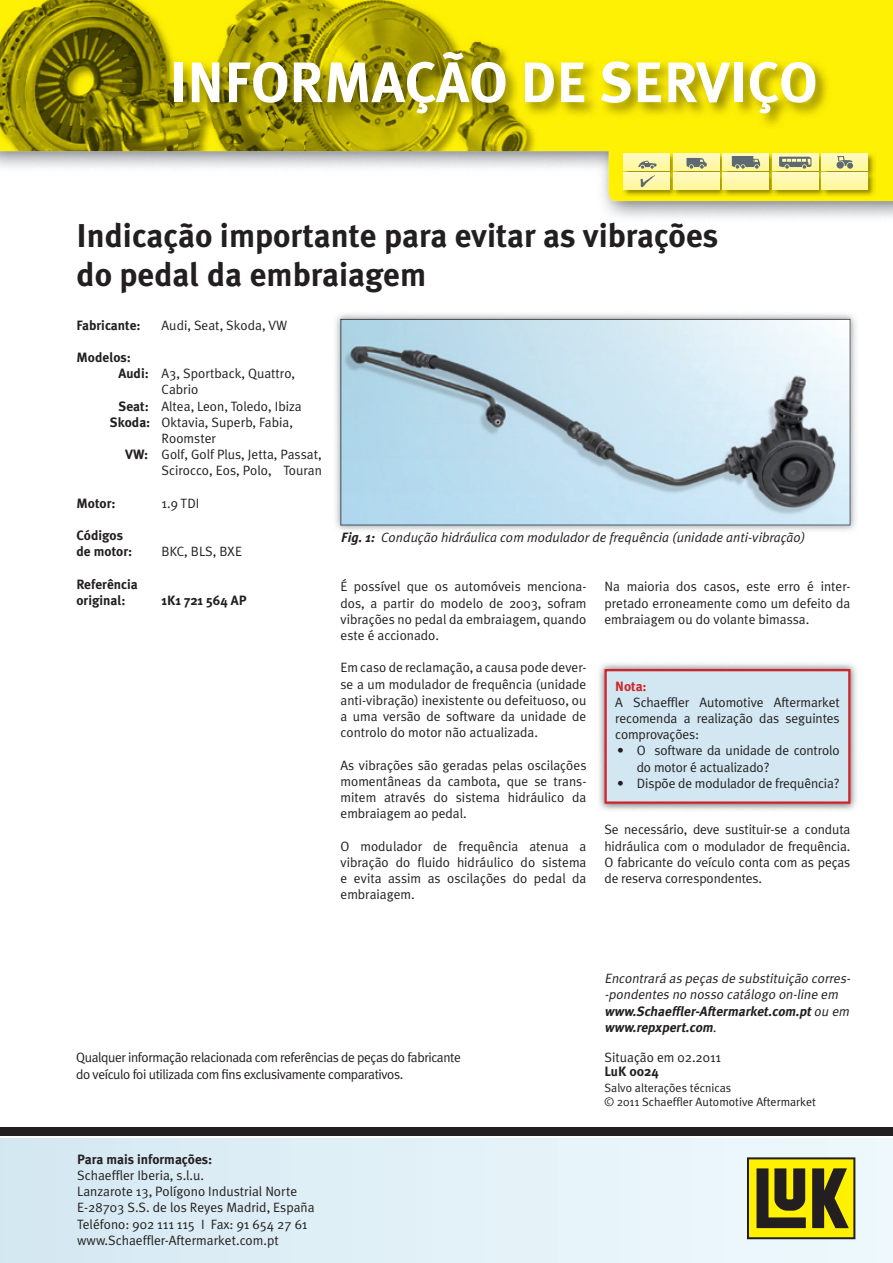
<style>
.page{position:relative;width:893px;height:1263px;background:#fff}
.page>*{position:absolute;margin:0;border:0;box-sizing:border-box;transform-origin:0 0}
.t1{font:700 57px "Meta Plus";color:#fff}
.t2{font:700 33px/39.6px "Meta Plus";color:#231f20}
.t3{font:13.5px/16.2px "Meta Plus Normal";color:#231f20;text-align:justify}
.t4{font:13.5px/16.2px "Meta Plus Normal";letter-spacing:-.03em;color:#231f20}
.t5{font:700 13.5px/16.2px "Meta Plus";color:#231f20}
.t6{font:italic 13.5px/16.2px "Meta Plus Normal";color:#231f20}
.t7{font:italic 13.5px "Meta Plus Normal";color:#231f20}
.t8{font:italic 700 13.5px/16.2px "Meta Plus";color:#231f20}
.t9{font:700 13.5px "Meta Plus";color:#d1232a}
.t10{font:12px/13.5px "Meta Plus Normal";color:#231f20}
.s1{font-family:"Meta Plus";font-weight:700}
.s2{font-family:"Meta Plus Normal";font-weight:400}
</style>
<div class="page">
<img style="left:0;top:0;width:893px;height:218px">
<div style="left:0;top:1138px;width:893px;height:125px;background:linear-gradient(to right,#d4e8f2,#eff9fe)"></div>
<div style="left:0;top:1127px;width:893px;height:8px;background:#231f20"></div>
<svg style="left:747px;top:1157px;width:108px;height:82px"></svg>
<svg style="left:609px;top:151px;width:284px;height:50px"></svg>
<img style="left:170px;top:48px;width:661px;height:81px">
<img style="left:335px;top:314px;width:521px;height:217px">
<svg style="left:340px;top:319px;width:510px;height:206px"></svg>
<img style="left:599px;top:663px;width:259px;height:148px">
<div style="left:604px;top:669px;width:246px;height:135px;background:#d2e7f1"></div>
<h1 class="t1" style="left:169px;top:49px;width:649px">INFORMAÇÃO DE SERVIÇO</h1>
<h2 class="t2" style="left:77px;top:215px;width:643px">Indicação importante para evitar as vibrações do pedal da embraiagem</h2>
<p class="t5" style="left:77px;top:317px;width:66px">Fabricante:</p>
<p class="t3" style="left:162px;top:317px;width:127px">Audi, Seat, Skoda, VW</p>
<p class="t5" style="left:77px;top:349px;width:56px">Modelos:</p>
<p class="t3" style="left:119px;top:365px;width:178px"><span class="s1">Audi:</span> A3, Sportback, Quattro,</p>
<p class="t3" style="left:162px;top:381px;width:38px">Cabrio</p>
<p class="t3" style="left:119px;top:398px;width:185px"><span class="s1">Seat:</span> Altea, Leon, Toledo, Ibiza</p>
<p class="t3" style="left:110px;top:414px;width:185px"><span class="s1">Skoda:</span> Oktavia, Superb, Fabia,</p>
<p class="t3" style="left:162px;top:430px;width:56px">Roomster</p>
<p class="t3" style="left:125px;top:446px;width:198px"><span class="s1">VW:</span> Golf, Golf Plus, Jetta, Passat,</p>
<p class="t3" style="left:162px;top:462px;width:162px">Scirocco, Eos, Polo, Touran</p>
<p class="t5" style="left:77px;top:495px;width:41px">Motor:</p>
<p class="t3" style="left:162px;top:495px;width:39px">1.9 TDI</p>
<p class="t5" style="left:77px;top:527px;width:57px">Códigos de motor:</p>
<p class="t7" style="left:341px;top:530px;width:466px"><span class="s1">Fig. 1:</span> Condução hidráulica com modulador de frequência (unidade anti-vibração)</p>
<p class="t3" style="left:162px;top:543px;width:82px">BKC, BLS, BXE</p>
<p class="t5" style="left:77px;top:576px;width:63px">Referência original:</p>
<p class="t5" style="left:162px;top:592px;width:87px">1K1 721 564 AP</p>
<p class="t3" style="left:340px;top:578px;width:247px">É possível que os automóveis menciona&shy;dos, a partir do modelo de 2003, sofram vibrações no pedal da embraiagem, quando este é accionado.</p>
<p class="t3" style="left:340px;top:659px;width:247px">Em caso de reclamação, a causa pode dever&shy;se a um modulador de frequência (unidade anti-vibração) inexistente ou defeituoso, ou a uma versão de software da unidade de controlo do motor não actualizada.</p>
<p class="t3" style="left:340px;top:757px;width:247px">As vibrações são geradas pelas oscilações momentâneas da cambota, que se trans&shy;mitem através do sistema hidráulico da embraiagem ao pedal.</p>
<p class="t3" style="left:340px;top:838px;width:247px">O modulador de frequência atenua a vibração do fluido hidráulico do sistema e evita assim as oscilações do pedal da embraiagem.</p>
<p class="t3" style="left:604px;top:578px;width:247px">Na maioria dos casos, este erro é inter&shy;pretado erroneamente como um defeito da embraiagem ou do volante bimassa.</p>
<p class="t9" style="left:615px;top:678px;width:33px">Nota:</p>
<p class="t3" style="left:615px;top:694px;width:226px">A Schaeffler Automotive Aftermarket recomenda a realização das seguintes comprovações:</p>
<p class="t3" style="left:637px;top:742px;width:204px;text-indent:-19px">• O software da unidade de controlo do motor é actualizado?</p>
<p class="t3" style="left:617px;top:775px;width:224px">• Dispõe de modulador de frequência?</p>
<p class="t3" style="left:604px;top:821px;width:247px">Se necessário, deve sustituir-se a conduta hidráulica com o modulador de frequência.<br>O fabricante do veículo conta com as peças de reserva correspondentes.</p>
<p class="t4" style="left:76px;top:1049px;width:386px">Qualquer informação relacionada com referências de peças do fabricante do veículo foi utilizada com fins exclusivamente comparativos.</p>
<p class="t5" style="left:77px;top:1151px;width:137px">Para mais informações:</p>
<p class="t3" style="left:77px;top:1167px;width:239px;text-align:left">Schaeffler Iberia, s.l.u.<br>Lanzarote 13, Polígono Industrial Norte E-28703 S.S. de los Reyes Madrid, España Teléfono: 902 111 115 I Fax: 91 654 27 61 www.Schaeffler-Aftermarket.com.pt</p>
<p class="t6" style="left:604px;top:970px;width:250px">Encontrará as peças de substituição corres--pondentes no nosso catálogo on-line em</p>
<p class="t8" style="left:604px;top:1003px;width:249px">www.Schaeffler-Aftermarket.com.pt<span class="s2">ou em </span>www.repxpert.com<span class="s2">.</span></p>
<p class="t3" style="left:604px;top:1049px;width:118px">Situação em 02.2011</p>
<p class="t5" style="left:604px;top:1063px;width:56px">LuK 0024</p>
<p class="t10" style="left:604px;top:1081px;width:213px">Salvo alterações técnicas<br>© 2011 Schaeffler Automotive Aftermarket</p>
</div>
